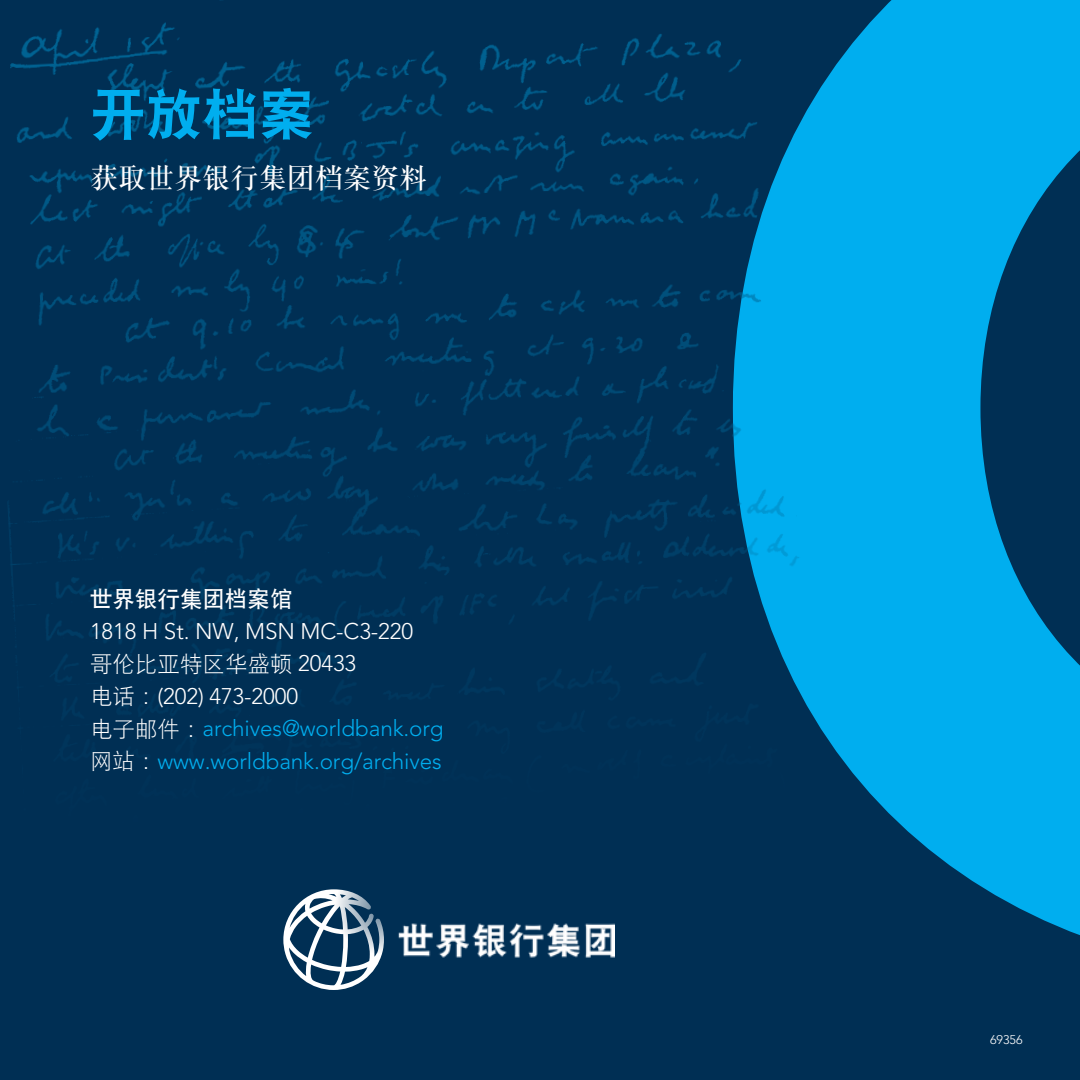
<style>
.page{position:relative;width:1080px;height:1080px;background:#002f54}
.page>*{position:absolute;margin:0;border:0;box-sizing:border-box;transform-origin:0 0}
.t1{font:56.25px "DFP Hei W9";color:#00aeef}
.t2{font:28px "DFP Song W7";color:#fff}
.t3{font:300 22.5px/32.5px "Avenir LT Std";letter-spacing:-.005em;color:#00aeef}
.t4{font:300 22.5px "Avenir LT Std";letter-spacing:-.005em;color:#fff}
.t5{font:22.5px "DFP Hei W3";color:#fff}
.t6{font:22.5px "DFP Hei W7";color:#fff}
.t7{font:300 12.5px "Avenir LT Std";color:#fff}
.s1{font-family:"Avenir LT Std";font-weight:300}
.s2{font-family:"DFP Hei W3";font-weight:400;color:#fff}
.s3{color:#fff}
</style>
<div class="page">
<svg style="left:824px;top:0;width:256px;height:935px;fill:#00aeef"></svg>
<img style="left:8px;top:0;width:816px;height:733px">
<svg style="left:283px;top:889px;width:101px;height:101px"></svg>
<img style="left:398px;top:923px;width:216px;height:35px">
<h1 class="t1" style="left:90px;top:84px;width:226px">开放档案</h1>
<p class="t2" style="left:90px;top:162px;width:339px">获取世界银行集团档案资料</p>
<p class="t6" style="left:90px;top:587px;width:204px">世界银行集团档案馆</p>
<p class="t4" style="left:90px;top:618px;width:325px">1818 H St. NW, MSN MC-C3-220</p>
<p class="t5" style="left:90px;top:652px;width:268px">哥伦比亚特区华盛顿 <span class="s1">20433</span></p>
<p class="t3" style="left:90px;top:680px;width:355px"><span class="s2">电话：</span><span class="s3">(202) 473-2000<br></span><span class="s2">电子邮件：</span>archives@worldbank.org<span class="s2">网站：</span>www.worldbank.org/archives</p>
<p class="t7" style="left:990px;top:1033px;width:34px">69356</p>
</div>
